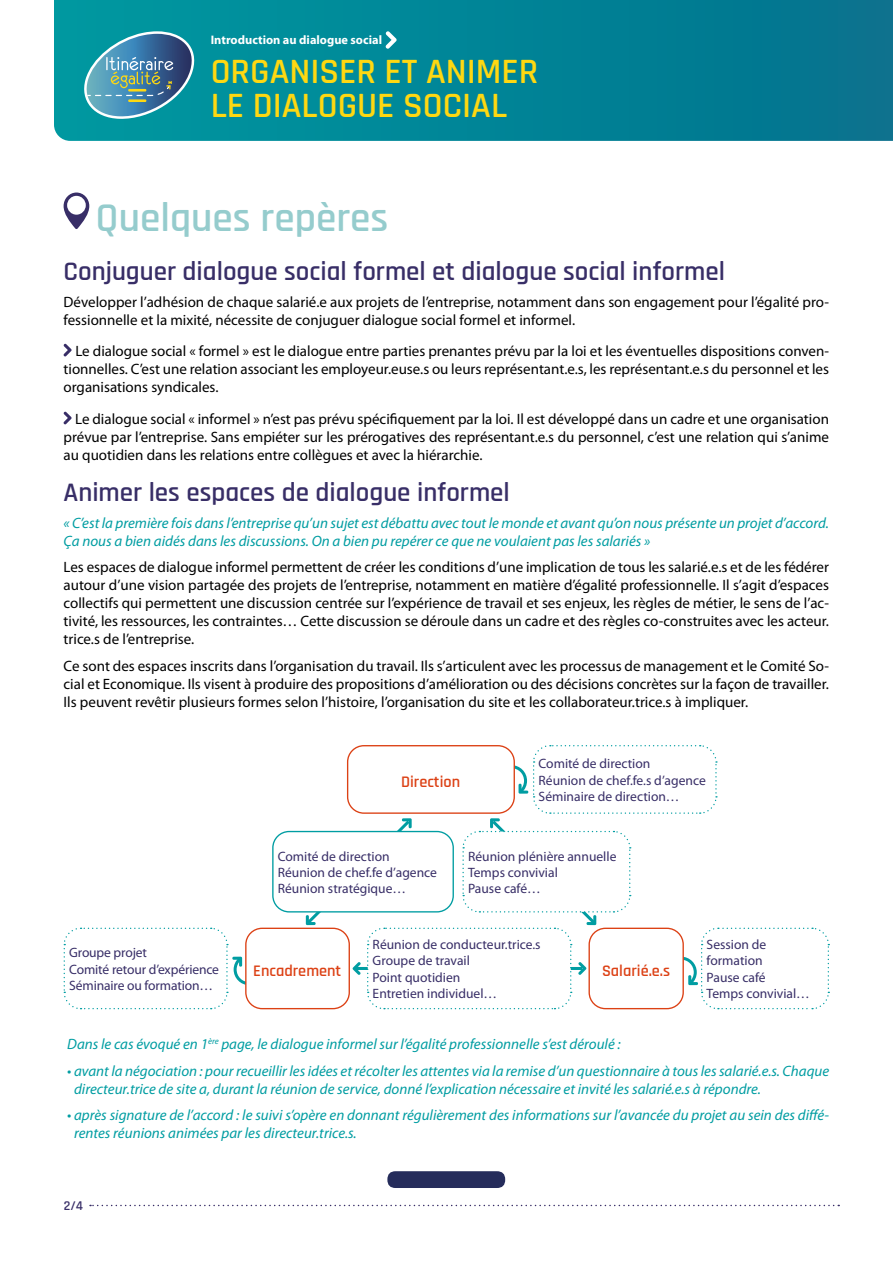
<style>
.page{position:relative;width:893px;height:1263px;background:#fff}
.page>*{position:absolute;margin:0;border:0;box-sizing:border-box;transform-origin:0 0}
.t1{font:600 41.25px "Rajdhani";color:#95cccd}
.t2{font:600 36px/34.5px "Rajdhani";color:#fed812}
.t3{font:600 27px "Rajdhani";color:#382e67}
.t4{font:600 16.35px "Rajdhani";color:#dc4115}
.t5{font:15px/18px "Myriad Pro";color:#000;text-align:justify}
.t6{font:italic 15px/18px "Myriad Pro";color:#009da2}
.t7{font:13.5px/16.4px "Myriad Pro";color:#382e67}
.t8{font:600 13.5px "Rajdhani";color:#382e67}
.t9{font:700 12.3px "Myriad Pro";color:#fff}
</style>
<div class="page">
<svg style="left:64px;top:193px;width:25px;height:36px"></svg>
<div style="left:67px;top:196px;width:19px;height:19px;background:#fff;border-radius:50%"></div>
<div style="left:387px;top:1171px;width:118px;height:17px;background:#252c5b;border-radius:8px"></div>
<svg style="left:54px;top:0;width:839px;height:141px;background:#018396"></svg>
<svg style="left:90px;top:1205px;width:749px;height:1px"></svg>
<svg style="left:78px;top:30px;width:123px;height:91px;background:#3f91a5"></svg>
<svg style="left:63px;top:344px;width:9px;height:12px"></svg>
<svg style="left:63px;top:412px;width:9px;height:12px"></svg>
<svg style="left:303px;top:912px;width:29px;height:16px"></svg>
<div style="left:272px;top:831px;width:182px;height:81px;border:1px solid #009da2;border-radius:16px"></div>
<svg style="left:63px;top:927px;width:189px;height:83px"></svg>
<div style="left:246px;top:928px;width:103px;height:81px;background:#fff;border-radius:16px"></div>
<div style="left:245px;top:928px;width:105px;height:81px;border:1px solid #dc4115;border-radius:16px"></div>
<svg style="left:352px;top:745px;width:478px;height:265px"></svg>
<div style="left:348px;top:746px;width:166px;height:67px;background:#fff;border-radius:16px"></div>
<div style="left:347px;top:745px;width:168px;height:69px;border:1px solid #dc4115;border-radius:16px"></div>
<svg style="left:385px;top:31px;width:12px;height:18px"></svg>
<p class="t9" style="left:211px;top:32px;width:173px">Introduction au dialogue social</p>
<h2 class="t2" style="left:211px;top:55px;width:329px">ORGANISER ET ANIMER<br>LE DIALOGUE SOCIAL</h2>
<h1 class="t1" style="left:95px;top:193px;width:295px">Quelques repères</h1>
<h3 class="t3" style="left:64px;top:255px;width:663px">Conjuguer dialogue social formel et dialogue social informel</h3>
<p class="t5" style="left:64px;top:292px;width:767px">Développer l’adhésion de chaque salarié.e aux projets de l’entreprise, notamment dans son engagement pour l’égalité pro&shy;fessionnelle et la mixité, nécessite de conjuguer dialogue social formel et informel.</p>
<p class="t5" style="left:64px;top:342px;width:767px;text-indent:12px">Le dialogue social « formel » est le dialogue entre parties prenantes prévu par la loi et les éventuelles dispositions conven&shy;tionnelles. C’est une relation associant les employeur.euse.s ou leurs représentant.e.s, les représentant.e.s du personnel et les organisations syndicales.</p>
<p class="t5" style="left:64px;top:410px;width:767px;text-indent:12px">Le dialogue social « informel » n’est pas prévu spécifiquement par la loi. Il est développé dans un cadre et une organisation prévue par l’entreprise. Sans empiéter sur les prérogatives des représentant.e.s du personnel, c’est une relation qui s’anime au quotidien dans les relations entre collègues et avec la hiérarchie.</p>
<h3 class="t3" style="left:64px;top:477px;width:448px">Animer les espaces de dialogue informel</h3>
<p class="t6" style="left:64px;top:513px;width:767px">« C’est la première fois dans l’entreprise qu’un sujet est débattu avec tout le monde et avant qu’on nous présente un projet d’accord.<br>Ça nous a bien aidés dans les discussions. On a bien pu repérer ce que ne voulaient pas les salariés »</p>
<p class="t5" style="left:64px;top:558px;width:767px">Les espaces de dialogue informel permettent de créer les conditions d’une implication de tous les salarié.e.s et de les fédérer autour d’une vision partagée des projets de l’entreprise, notamment en matière d’égalité professionnelle. Il s’agit d’espaces collectifs qui permettent une discussion centrée sur l’expérience de travail et ses enjeux, les règles de métier, le sens de l’ac&shy;tivité, les ressources, les contraintes… Cette discussion se déroule dans un cadre et des règles co-construites avec les acteur. trice.s de l’entreprise.</p>
<p class="t5" style="left:64px;top:656px;width:767px">Ce sont des espaces inscrits dans l’organisation du travail. Ils s’articulent avec les processus de management et le Comité So&shy;cial et Economique. Ils visent à produire des propositions d’amélioration ou des décisions concrètes sur la façon de travailler.<br>Ils peuvent revêtir plusieurs formes selon l’histoire, l’organisation du site et les collaborateur.trice.s à impliquer.</p>
<p class="t4" style="left:401px;top:772px;width:61px">Direction</p>
<p class="t7" style="left:539px;top:755px;width:169px">Comité de direction<br>Réunion de chef.fe.s d’agence<br>Séminaire de direction…</p>
<p class="t7" style="left:278px;top:847px;width:161px">Comité de direction<br>Réunion de chef.fe d’agence<br>Réunion stratégique…</p>
<p class="t7" style="left:468px;top:847px;width:150px">Réunion plénière annuelle<br>Temps convivial<br>Pause café…</p>
<p class="t7" style="left:69px;top:944px;width:151px">Groupe projet<br>Comité retour d’expérience<br>Séminaire ou formation…</p>
<p class="t7" style="left:707px;top:936px;width:105px">Session de formation<br>Pause café<br>Temps convivial…</p>
<p class="t7" style="left:373px;top:936px;width:170px">Réunion de conducteur.trice.s<br>Groupe de travail<br>Point quotidien<br>Entretien individuel…</p>
<p class="t4" style="left:253px;top:961px;width:90px">Encadrement</p>
<p class="t4" style="left:602px;top:961px;width:70px">Salarié.e.s</p>
<p class="t6" style="left:67px;top:1035px;width:555px">Dans le cas évoqué en 1<sup>ère</sup> page, le dialogue informel sur l’égalité professionnelle s’est déroulé :</p>
<p class="t6" style="left:74px;top:1061px;width:757px;text-indent:-7px">• avant la négociation : pour recueillir les idées et récolter les attentes via la remise d’un questionnaire à tous les salarié.e.s. Chaque directeur.trice de site a, durant la réunion de service, donné l’explication nécessaire et invité les salarié.e.s à répondre.</p>
<p class="t6" style="left:74px;top:1106px;width:757px;text-indent:-7px">• après signature de l’accord : le suivi s’opère en donnant régulièrement des informations sur l’avancée du projet au sein des diffé&shy;rentes réunions animées par les directeur.trice.s.</p>
<p class="t8" style="left:64px;top:1197px;width:21px">2/4</p>
</div>
